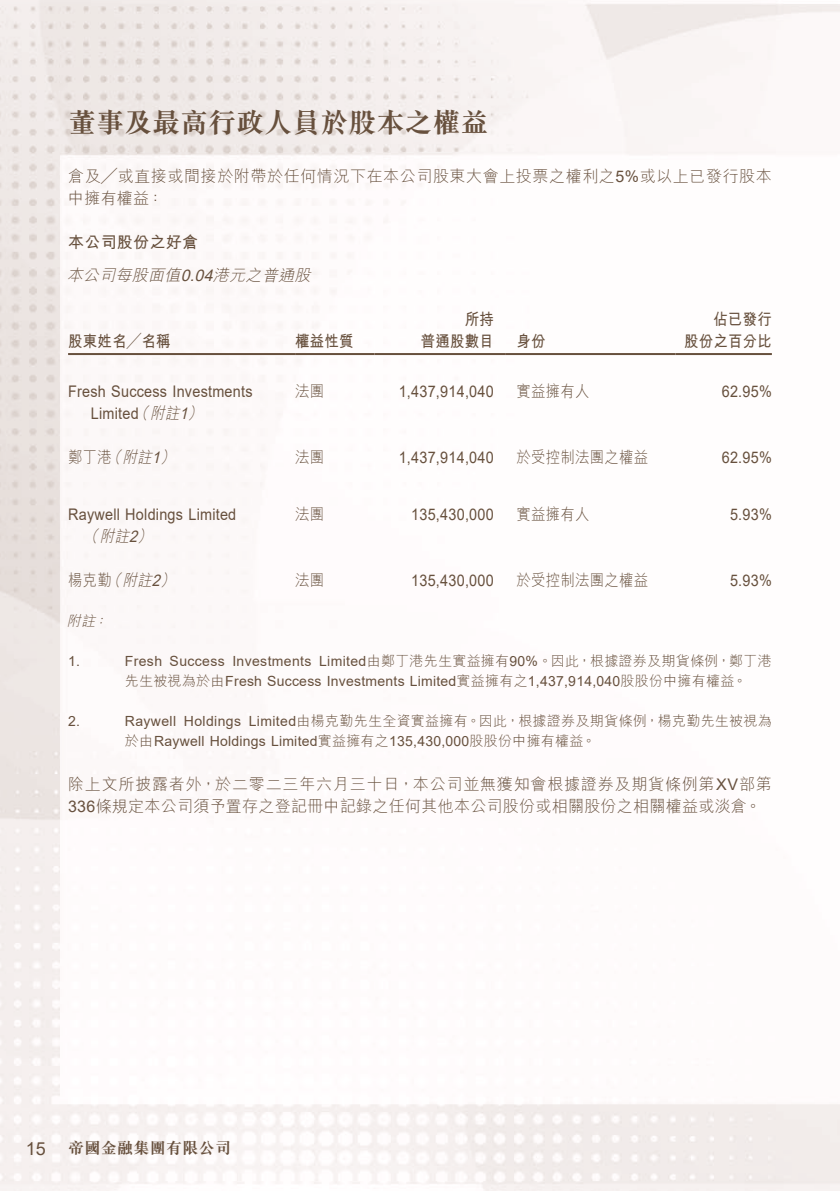
<style>
.page{position:relative;width:840px;height:1191px;background:#fff}
.page>*{position:absolute;margin:0;border:0;box-sizing:border-box;transform-origin:0 0}
.t1{font:700 28px "M Sung HK";color:#67503d}
.t2{font:18px "Arial";color:#67503d}
.t3{font:16px "Arial";letter-spacing:.015em;color:#67503d;scale:.9 1}
.t4{font:300 16px/22px "M Hei HK";letter-spacing:.015em;color:#67503d}
.t5{font:300 16px/22px "M Hei HK";letter-spacing:.035em;color:#67503d}
.t6{font:300 16px "M Hei HK";letter-spacing:.015em;color:#67503d;scale:.9 1}
.t7{font:700 16px/22px "M Hei HK";letter-spacing:.015em;color:#67503d;text-align:right;scale:.9 1}
.t8{font:italic 300 16px "M Hei HK";color:#67503d;scale:.9 1}
.t9{font:italic 300 16px "M Hei HK";color:#67503d}
.t10{font:700 16px "M Sung HK";letter-spacing:.02em;color:#67503d}
.t11{font:700 16px "M Hei HK";letter-spacing:.015em;color:#67503d}
.t12{font:italic 16px "Arial";color:#67503d}
.t13{font:14px "Arial";letter-spacing:.015em;color:#67503d}
.t14{font:300 14px "M Hei HK";letter-spacing:.02em;color:#67503d}
.t15{font:italic 300 14px "M Hei HK";color:#67503d}
.s1{font-family:"Arial";font-weight:400}
.s2{font-family:"M Hei HK";font-weight:300}
</style>
<div class="page">
<img style="left:0;top:0;width:839px;height:1191px">
<hr style="left:68px;top:353px;width:227px;height:2px;background:#67503d">
<hr style="left:295px;top:353px;width:79px;height:2px;background:#67503d">
<hr style="left:374px;top:353px;width:131px;height:2px;background:#67503d">
<hr style="left:505px;top:353px;width:170px;height:2px;background:#67503d">
<hr style="left:675px;top:353px;width:96px;height:2px;background:#67503d">
<h1 class="t1" style="left:68px;top:103px;width:421px">董事及最高行政人員於股本之權益</h1>
<p class="t5" style="left:68px;top:164px;width:705px">倉及╱或直接或間接於附帶於任何情況下在本公司股東大會上投票之權利之<span class="s1">5%</span>或以上已發行股本中擁有權益：</p>
<p class="t11" style="left:68px;top:230px;width:131px">本公司股份之好倉</p>
<p class="t9" style="left:213px;top:264px;width:104px">港元之普通股</p>
<p class="t9" style="left:67px;top:264px;width:120px">本公司每股面值</p>
<p class="t12" style="left:181px;top:264px;width:38px">0.04</p>
<p class="t7" style="left:68px;top:329px;width:115px">股東姓名╱名稱</p>
<p class="t3" style="left:68px;top:380px;width:206px">Fresh Success Investments</p>
<p class="t8" style="left:179px;top:402px;width:32px">(<span class="s1">1</span></p>
<p class="t8" style="left:134px;top:402px;width:23px">（</p>
<p class="t8" style="left:150px;top:402px;width:39px">附註</p>
<p class="t3" style="left:91px;top:402px;width:55px">Limited</p>
<p class="t8" style="left:106px;top:446px;width:23px">（</p>
<p class="t8" style="left:152px;top:446px;width:32px">）<span class="s1">1</span></p>
<p class="t8" style="left:122px;top:446px;width:39px">附註</p>
<p class="t6" style="left:68px;top:446px;width:50px">鄭丁港</p>
<p class="t3" style="left:68px;top:503px;width:188px">Raywell Holdings Limited</p>
<p class="t8" style="left:129px;top:525px;width:32px">(<span class="s1">2</span></p>
<p class="t8" style="left:84px;top:525px;width:23px">（</p>
<p class="t8" style="left:100px;top:525px;width:39px">附註</p>
<p class="t8" style="left:106px;top:569px;width:23px">（</p>
<p class="t8" style="left:152px;top:569px;width:32px">）<span class="s1">2</span></p>
<p class="t8" style="left:122px;top:569px;width:39px">附註</p>
<p class="t6" style="left:68px;top:569px;width:50px">楊克勤</p>
<p class="t15" style="left:94px;top:611px;width:20px">：</p>
<p class="t15" style="left:67px;top:611px;width:34px">附註</p>
<p class="t7" style="left:295px;top:329px;width:66px">權益性質</p>
<p class="t6" style="left:295px;top:380px;width:34px">法團</p>
<p class="t6" style="left:295px;top:446px;width:34px">法團</p>
<p class="t6" style="left:295px;top:503px;width:34px">法團</p>
<p class="t6" style="left:295px;top:569px;width:34px">法團</p>
<p class="t7" style="left:464px;top:307px;width:34px">所持</p>
<p class="t7" style="left:420px;top:329px;width:83px">普通股數目</p>
<p class="t7" style="left:516px;top:329px;width:34px">身份</p>
<p class="t7" style="left:683px;top:307px;width:99px">佔已發行<br>股份之百分比</p>
<p class="t3" style="left:398px;top:380px;width:107px">1,437,914,040</p>
<p class="t6" style="left:516px;top:380px;width:83px">實益擁有人</p>
<p class="t3" style="left:721px;top:380px;width:57px">62.95%</p>
<p class="t3" style="left:398px;top:446px;width:107px">1,437,914,040</p>
<p class="t6" style="left:516px;top:446px;width:148px">於受控制法團之權益</p>
<p class="t3" style="left:721px;top:446px;width:57px">62.95%</p>
<p class="t3" style="left:411px;top:503px;width:93px">135,430,000</p>
<p class="t6" style="left:516px;top:503px;width:83px">實益擁有人</p>
<p class="t3" style="left:729px;top:503px;width:48px">5.93%</p>
<p class="t3" style="left:411px;top:569px;width:93px">135,430,000</p>
<p class="t6" style="left:516px;top:569px;width:148px">於受控制法團之權益</p>
<p class="t3" style="left:729px;top:569px;width:48px">5.93%</p>
<p class="t13" style="left:68px;top:651px;width:13px">1.</p>
<p class="t13" style="left:68px;top:711px;width:13px">2.</p>
<p class="t13" style="left:125px;top:651px;width:39px">Fresh</p>
<p class="t13" style="left:169px;top:651px;width:57px">Success</p>
<p class="t13" style="left:232px;top:651px;width:81px">Investments</p>
<p class="t14" style="left:319px;top:651px;width:454px"><span class="s1">Limited</span>由鄭丁港先生實益擁有<span class="s1">90%</span>。因此，根據證券及期貨條例，鄭丁港</p>
<p class="t13" style="left:125px;top:671px;width:623px"><span class="s2">先生被視為於由</span>Fresh Success Investments Limited<span class="s2">實益擁有之</span>1,437,914,040<span class="s2">股股份中擁有權益。</span></p>
<p class="t14" style="left:248px;top:711px;width:524px"><span class="s1">Limited</span>由楊克勤先生全資實益擁有。因此，根據證券及期貨條例，楊克勤先生被視為</p>
<p class="t13" style="left:125px;top:711px;width:53px">Raywell</p>
<p class="t13" style="left:184px;top:711px;width:59px">Holdings</p>
<p class="t13" style="left:125px;top:731px;width:472px"><span class="s2">於由</span>Raywell Holdings Limited<span class="s2">實益擁有之</span>135,430,000<span class="s2">股股份中擁有權益。</span></p>
<p class="t4" style="left:68px;top:772px;width:705px">除上文所披露者外，於二零二三年六月三十日，本公司並無獲知會根據證券及期貨條例第<span class="s1">XV</span>部第<br><span class="s1">336</span>條規定本公司須予置存之登記冊中記錄之任何其他本公司股份或相關股份之相關權益或淡倉。</p>
<p class="t2" style="left:26px;top:1136px;width:22px">15</p>
<p class="t10" style="left:68px;top:1137px;width:164px">帝國金融集團有限公司</p>
</div>
